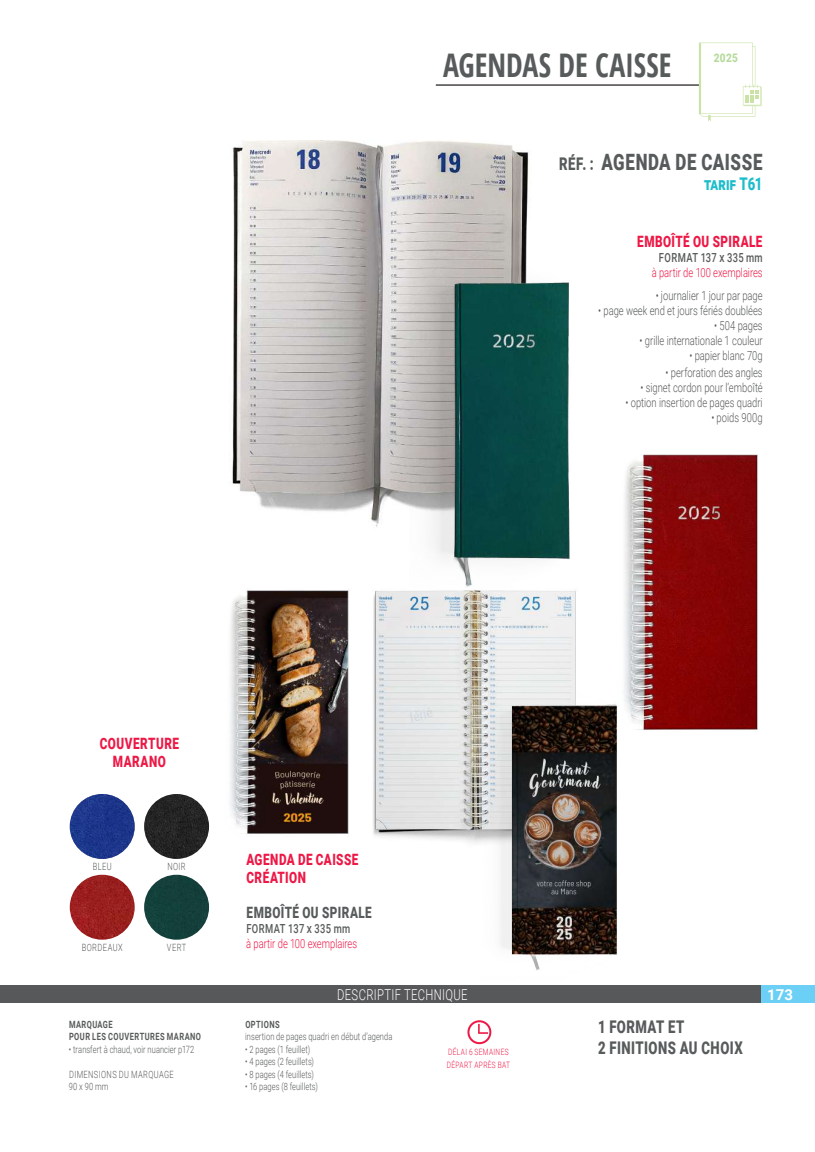
<style>
.page{position:relative;width:815px;height:1152px;background:#fff}
.page>*{position:absolute;margin:0;border:0;box-sizing:border-box;transform-origin:0 0}
.t1{font:700 condensed 32.5px "Open Sans";color:#585b5b;scale:.92 1}
.t2{font:900 22.5px "Roboto";letter-spacing:.035em;color:#585b5b;scale:.75 1}
.t3{font:900 17.5px/21px "Roboto";letter-spacing:.035em;color:#585b5b;scale:.75 1}
.t4{font:900 17.5px "Roboto";letter-spacing:.005em;color:#1ebdcb;scale:.75 1}
.t5{font:900 15.62px/17.5px "Roboto";letter-spacing:.04em;color:#ed1845;text-align:center;scale:.75 1}
.t6{font:900 15.62px "Roboto";letter-spacing:.04em;color:#585b5b;scale:.75 1}
.t7{font:300 15px "Roboto";letter-spacing:.03em;color:#fff;scale:.75 1}
.t8{font:700 15px "Roboto";color:#fff}
.t9{font:300 12.5px "Roboto";color:#585b5b;scale:.75 1}
.t10{font:300 12.5px "Roboto";color:#ed1845;scale:.75 1}
.t11{font:500 12.5px "Roboto";letter-spacing:.035em;color:#585b5b;scale:.75 1}
.t12{font:900 11.75px "Roboto";color:#b6da9c;scale:.85 1}
.t13{font:300 10px "Roboto";letter-spacing:.01em;color:#585b5b;scale:.75 1}
.t14{font:700 10px/12.5px "Roboto";letter-spacing:.06em;color:#585b5b;scale:.75 1}
.t15{font:300 10px/12.5px "Roboto";letter-spacing:.05em;color:#585b5b;scale:.75 1}
.t16{font:300 10px "Roboto";letter-spacing:.055em;color:#585b5b;scale:.75 1}
.t17{font:300 8.75px/12.5px "Roboto";letter-spacing:.06em;color:#ed1845;scale:.75 1}
.s1{font-size:17.5px}
</style>
<div class="page">
<img style="left:373px;top:590px;width:171px;height:253px">
<img style="left:232px;top:140px;width:297px;height:387px">
<hr style="left:436px;top:84px;width:291px;height:2px;background:#231f20">
<div style="left:0;top:985px;width:18px;height:18px;background:#57585a"></div>
<div style="left:18px;top:985px;width:744px;height:18px;background:#57585a"></div>
<div style="left:762px;top:985px;width:53px;height:18px;background:#6bcff6"></div>
<svg style="left:699px;top:43px;width:63px;height:79px"></svg>
<div style="left:704px;top:47px;width:44px;height:21px;background:#fff"></div>
<div style="left:467px;top:1020px;width:24px;height:24px;border:2px solid #ed1845;border-radius:50%"></div>
<svg style="left:478px;top:1024px;width:10px;height:9px"></svg>
<img style="left:409px;top:252px;width:160px;height:335px">
<img style="left:209px;top:590px;width:140px;height:244px">
<img style="left:544px;top:446px;width:214px;height:284px">
<img style="left:144px;top:794px;width:65px;height:65px;border-radius:32px">
<img style="left:70px;top:874px;width:65px;height:65px;border-radius:32px">
<div style="left:144px;top:874px;width:65px;height:65px;background:#14403b;border-radius:32px"></div>
<div style="left:70px;top:794px;width:65px;height:65px;background:#231f20;opacity:.4"></div>
<img style="left:70px;top:794px;width:65px;height:65px;border-radius:32px">
<img style="left:480px;top:678px;width:158px;height:292px">
<h1 class="t1" style="left:443px;top:43px;width:250px">AGENDAS DE CAISSE</h1>
<p class="t12" style="left:714px;top:49px;width:30px">2025</p>
<h2 class="t2" style="left:559px;top:146px;width:273px"><span class="s1">RÉF. :</span> AGENDA DE CAISSE</h2>
<h3 class="t4" style="left:704px;top:172px;width:79px">tarif T61</h3>
<p class="t5" style="left:637px;top:232px;width:169px">EMBOÎTÉ OU SPIRALE</p>
<p class="t11" style="left:659px;top:249px;width:140px">FORMAT 137 x 335 mm</p>
<p class="t10" style="left:652px;top:264px;width:149px">à partir de 100 exemplaires</p>
<p class="t9" style="left:656px;top:286px;width:144px">• journalier 1 jour par page</p>
<p class="t9" style="left:598px;top:301px;width:221px">• page week end et jours fériés doublées</p>
<p class="t9" style="left:714px;top:316px;width:66px">• 504 pages</p>
<p class="t9" style="left:640px;top:331px;width:166px">• grille internationale 1 couleur</p>
<p class="t9" style="left:689px;top:346px;width:99px">• papier blanc 70g</p>
<p class="t9" style="left:666px;top:364px;width:131px">• perforation des angles</p>
<p class="t9" style="left:640px;top:379px;width:165px">• signet cordon pour l’emboîté</p>
<p class="t9" style="left:625px;top:394px;width:184px">• option insertion de pages quadri</p>
<p class="t9" style="left:711px;top:409px;width:70px">• poids 900g</p>
<p class="t5" style="left:100px;top:734px;width:107px">COUVERTURE<br>MARANO</p>
<p class="t13" style="left:93px;top:860px;width:27px">BLEU</p>
<p class="t13" style="left:167px;top:859px;width:26px">NOIR</p>
<p class="t16" style="left:82px;top:940px;width:56px">BORDEAUX</p>
<p class="t13" style="left:167px;top:940px;width:27px">VERT</p>
<p class="t14" style="left:69px;top:1017px;width:178px">MARQUAGE<br>POUR LES COUVERTURES MARANO</p>
<p class="t13" style="left:69px;top:1042px;width:169px">• transfert à chaud, voir nuancier p172</p>
<p class="t15" style="left:69px;top:1067px;width:141px">DIMENSIONS DU MARQUAGE<br>90 x 90 mm</p>
<p class="t5" style="left:246px;top:850px;width:151px;text-align:left">AGENDA DE CAISSE<br>CRÉATION</p>
<p class="t6" style="left:246px;top:901px;width:169px">EMBOÎTÉ OU SPIRALE</p>
<p class="t11" style="left:246px;top:919px;width:140px">FORMAT 137 x 335 mm</p>
<p class="t10" style="left:246px;top:934px;width:149px">à partir de 100 exemplaires</p>
<p class="t7" style="left:337px;top:983px;width:176px">DESCRIPTIF TECHNIQUE</p>
<p class="t14" style="left:245px;top:1017px;width:47px">OPTIONS</p>
<p class="t13" style="left:245px;top:1029px;width:198px">insertion de pages quadri en début d’agenda</p>
<p class="t13" style="left:245px;top:1042px;width:88px">• 2 pages (1 feuillet)</p>
<p class="t13" style="left:245px;top:1054px;width:93px">• 4 pages (2 feuillets)</p>
<p class="t13" style="left:245px;top:1067px;width:93px">• 8 pages (4 feuillets)</p>
<p class="t13" style="left:245px;top:1079px;width:98px">• 16 pages (8 feuillets)</p>
<p class="t17" style="left:447px;top:1045px;width:86px">DÉLAI 6 SEMAINES<br>DÉPART APRÈS BAT</p>
<h3 class="t3" style="left:598px;top:1016px;width:194px">1 FORMAT ET<br>2 FINITIONS AU CHOIX</h3>
<p class="t8" style="left:767px;top:984px;width:27px">173</p>
</div>
